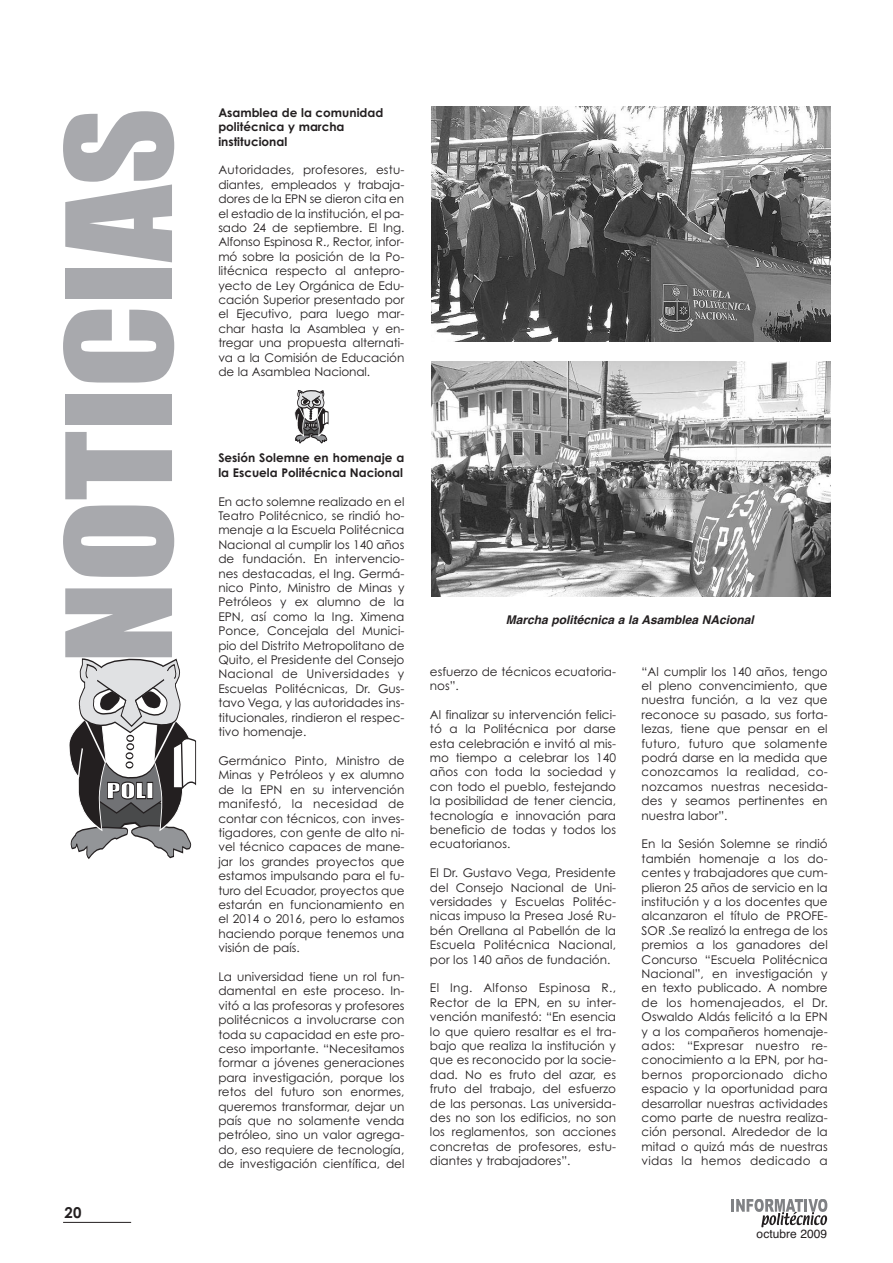
<style>
.page{position:relative;width:893px;height:1263px;background:#fff}
.page>*{position:absolute;margin:0;border:0;box-sizing:border-box;transform-origin:0 0}
.t1{font:135px "Impact";color:#a8a9ad;scale:1.11 1}
.t2{font:700 15px "Century Gothic";color:#231f20}
.t3{font:12px/14.4px "Century Gothic";color:#231f20;text-align:justify}
.t4{font:700 12px/14.4px "Century Gothic";color:#231f20}
.t5{font:italic 700 12px "Helvetica";color:#231f20}
.t6{font:12px "Helvetica";color:#231f20}
</style>
<div class="page">
<svg style="left:731px;top:1199px;width:96px;height:28px"></svg>
<hr style="left:63px;top:1222px;width:68px;height:1px;background:#231f20">
<img style="left:431px;top:106px;width:399px;height:236px">
<img style="left:431px;top:361px;width:399px;height:236px">
<svg style="left:69px;top:658px;width:128px;height:201px"></svg>
<svg style="left:295px;top:390px;width:33px;height:53px"></svg>
<h1 class="t1" style="left:46px;top:663px;width:502px;rotate:-90deg">NOTICIAS</h1>
<p class="t2" style="left:65px;top:1204px;width:18px">20</p>
<p class="t4" style="left:218px;top:105px;width:166px">Asamblea de la comunidad politécnica y marcha institucional</p>
<p class="t3" style="left:218px;top:163px;width:188px">Autoridades, profesores, estu&shy;diantes, empleados y trabaja&shy;dores de la EPN se dieron cita en el estadio de la institución, el pa&shy;sado 24 de septiembre. El Ing.<br>Alfonso Espinosa R., Rector, infor&shy;mó sobre la posición de la Po&shy;litécnica respecto al antepro&shy;yecto de Ley Orgánica de Edu&shy;cación Superior presentado por el Ejecutivo, para luego mar&shy;char hasta la Asamblea y en&shy;tregar una propuesta alternati&shy;va a la Comisión de Educación de la Asamblea Nacional.</p>
<p class="t4" style="left:218px;top:451px;width:188px">Sesión Solemne en homenaje a la Escuela Politécnica Nacional</p>
<p class="t3" style="left:218px;top:494px;width:188px">En acto solemne realizado en el Teatro Politécnico, se rindió ho&shy;menaje a la Escuela Politécnica Nacional al cumplir los 140 años de fundación. En intervencio&shy;nes destacadas, el Ing. Germá&shy;nico Pinto, Ministro de Minas y Petróleos y ex alumno de la EPN, así como la Ing. Ximena Ponce, Concejala del Munici&shy;pio del Distrito Metropolitano de Quito, el Presidente del Consejo Nacional de Universidades y Escuelas Politécnicas, Dr. Gus&shy;tavo Vega, y las autoridades ins&shy;titucionales, rindieron el respec&shy;tivo homenaje.</p>
<p class="t3" style="left:218px;top:753px;width:188px">Germánico Pinto, Ministro de Minas y Petróleos y ex alumno de la EPN en su intervención manifestó, la necesidad de contar con técnicos, con inves&shy;tigadores, con gente de alto ni&shy;vel técnico capaces de mane&shy;jar los grandes proyectos que estamos impulsando para el fu&shy;turo del Ecuador, proyectos que estarán en funcionamiento en el 2014 o 2016, pero lo estamos haciendo porque tenemos una visión de país.</p>
<p class="t3" style="left:218px;top:969px;width:188px">La universidad tiene un rol fun&shy;damental en este proceso. In&shy;vitó a las profesoras y profesores politécnicos a involucrarse con toda su capacidad en este pro&shy;ceso importante. “Necesitamos formar a jóvenes generaciones para investigación, porque los retos del futuro son enormes, queremos transformar, dejar un país que no solamente venda petróleo, sino un valor agrega&shy;do, eso requiere de tecnología, de investigación científica, del</p>
<p class="t5" style="left:506px;top:613px;width:254px">MarchapolitécnicaalaAsambleaNAcional</p>
<p class="t3" style="left:430px;top:664px;width:188px">esfuerzo de técnicos ecuatoria&shy;nos”.</p>
<p class="t3" style="left:430px;top:707px;width:188px">Al finalizar su intervención felici&shy;tó a la Politécnica por darse esta celebración e invitó al mis&shy;mo tiempo a celebrar los 140 años con toda la sociedad y con todo el pueblo, festejando la posibilidad de tener ciencia, tecnología e innovación para beneficio de todas y todos los ecuatorianos.</p>
<p class="t3" style="left:430px;top:866px;width:188px">El Dr. Gustavo Vega, Presidente del Consejo Nacional de Uni&shy;versidades y Escuelas Politéc&shy;nicas impuso la Presea José Ru&shy;bén Orellana al Pabellón de la Escuela Politécnica Nacional, por los 140 años de fundación.</p>
<p class="t3" style="left:430px;top:981px;width:188px">El Ing. Alfonso Espinosa R., Rector de la EPN, en su inter&shy;vención manifestó: “En esencia lo que quiero resaltar es el tra&shy;bajo que realiza la institución y que es reconocido por la socie&shy;dad. No es fruto del azar, es fruto del trabajo, del esfuerzo de las personas. Las universida&shy;des no son los edificios, no son los reglamentos, son acciones concretas de profesores, estu&shy;diantes y trabajadores”.</p>
<p class="t3" style="left:642px;top:664px;width:188px">“Al cumplir los 140 años, tengo el pleno convencimiento, que nuestra función, a la vez que reconoce su pasado, sus forta&shy;lezas, tiene que pensar en el futuro, futuro que solamente podrá darse en la medida que conozcamos la realidad, co&shy;nozcamos nuestras necesida&shy;des y seamos pertinentes en nuestra labor”.</p>
<p class="t3" style="left:642px;top:837px;width:188px">En la Sesión Solemne se rindió también homenaje a los do&shy;centes y trabajadores que cum&shy;plieron 25 años de servicio en la institución y a los docentes que alcanzaron el título de PROFE-SOR .Se realizó la entrega de los premios a los ganadores del Concurso “Escuela Politécnica Nacional”, en investigación y en texto publicado. A nombre de los homenajeados, el Dr.<br>Oswaldo Aldás felicitó a la EPN y a los compañeros homenaje&shy;ados: “Expresar nuestro re&shy;conocimiento a la EPN, por ha&shy;bernos proporcionado dicho espacio y la oportunidad para desarrollar nuestras actividades como parte de nuestra realiza&shy;ción personal. Alrededor de la mitad o quizá más de nuestras vidas la hemos dedicado a</p>
<p class="t6" style="left:757px;top:1226px;width:72px">octubre 2009</p>
</div>
